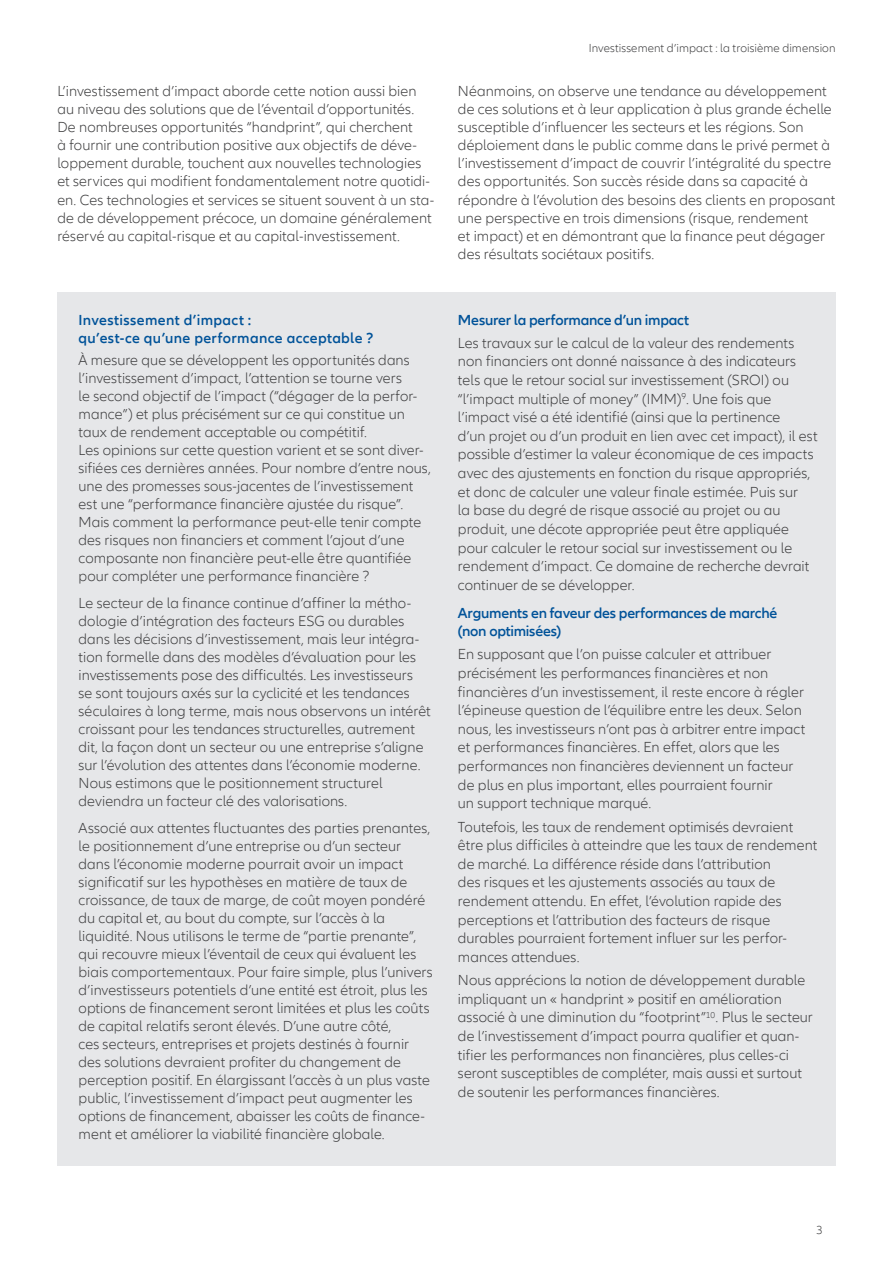
<style>
.page{position:relative;width:893px;height:1263px;background:#fff}
.page>*{position:absolute;margin:0;border:0;box-sizing:border-box;transform-origin:0 0}
.t1{font:300 15px/18px "Allianz Neo";letter-spacing:.005em;color:#3e3e3f}
.t2{font:600 15px/18.6px "Allianz Neo";letter-spacing:-.01em;color:#015399}
.t3{font:600 15px/18px "Allianz Neo";letter-spacing:.025em;color:#015399}
.t4{font:300 12px "Allianz Neo";letter-spacing:.005em;color:#3e3e3f}
</style>
<div class="page">
<div style="left:57px;top:292px;width:779px;height:873px;background:#e6e7e9"></div>
<p class="t4" style="left:589px;top:41px;width:248px">Investissement d’impact : la troisième dimension</p>
<p class="t1" style="left:57px;top:83px;width:378px">L’investissement d’impact aborde cette notion aussi bien au niveau des solutions que de l’éventail d’opportunités.<br>De nombreuses opportunités “handprint”, qui cherchent<br>à fournir une contribution positive aux objectifs de déve&shy;loppement durable, touchent aux nouvelles technologies et services qui modifient fondamentalement notre quotidi&shy;en. Ces technologies et services se situent souvent à un sta&shy;de de développement précoce, un domaine généralement réservé au capital-risque et au capital-investissement.</p>
<p class="t1" style="left:458px;top:83px;width:379px">Néanmoins, on observe une tendance au développement de ces solutions et à leur application à plus grande échelle susceptible d’influencer les secteurs et les régions. Son déploiement dans le public comme dans le privé permet à l’investissement d’impact de couvrir l’intégralité du spectre des opportunités. Son succès réside dans sa capacité à répondre à l’évolution des besoins des clients en proposant une perspective en trois dimensions (risque, rendement<br>et impact) et en démontrant que la finance peut dégager des résultats sociétaux positifs.</p>
<p class="t3" style="left:79px;top:311px;width:296px">Investissement d’impact :<br>qu’est-ce qu’une performance acceptable ?</p>
<p class="t1" style="left:79px;top:351px;width:354px">À mesure que se développent les opportunités dans l’investissement d’impact, l’attention se tourne vers<br>le second objectif de l’impact (“dégager de la perfor&shy;mance”) et plus précisément sur ce qui constitue un taux de rendement acceptable ou compétitif.<br>Les opinions sur cette question varient et se sont diver&shy;sifiées ces dernières années. Pour nombre d’entre nous, une des promesses sous-jacentes de l’investissement est une “performance financière ajustée du risque”.<br>Mais comment la performance peut-elle tenir compte des risques non financiers et comment l’ajout d’une composante non financière peut-elle être quantifiée pour compléter une performance financière ?</p>
<p class="t1" style="left:79px;top:594px;width:354px">Le secteur de la finance continue d’affiner la métho&shy;dologie d’intégration des facteurs ESG ou durables dans les décisions d’investissement, mais leur intégra&shy;tion formelle dans des modèles d’évaluation pour les investissements pose des difficultés. Les investisseurs<br>se sont toujours axés sur la cyclicité et les tendances séculaires à long terme, mais nous observons un intérêt croissant pour les tendances structurelles, autrement dit, la façon dont un secteur ou une entreprise s’aligne sur l’évolution des attentes dans l’économie moderne.<br>Nous estimons que le positionnement structurel deviendra un facteur clé des valorisations.</p>
<p class="t1" style="left:79px;top:819px;width:356px">Associé aux attentes fluctuantes des parties prenantes, le positionnement d’une entreprise ou d’un secteur dans l’économie moderne pourrait avoir un impact significatif sur les hypothèses en matière de taux de croissance, de taux de marge, de coût moyen pondéré du capital et, au bout du compte, sur l’accès à la liquidité. Nous utilisons le terme de “partie prenante”, qui recouvre mieux l’éventail de ceux qui évaluent les biais comportementaux. Pour faire simple, plus l’univers d’investisseurs potentiels d’une entité est étroit, plus les options de financement seront limitées et plus les coûts de capital relatifs seront élevés. D’une autre côté,<br>ces secteurs, entreprises et projets destinés à fournir des solutions devraient profiter du changement de perception positif. En élargissant l’accès à un plus vaste public, l’investissement d’impact peut augmenter les options de financement, abaisser les coûts de finance&shy;ment et améliorer la viabilité financière globale.</p>
<p class="t2" style="left:458px;top:311px;width:233px">Mesurer la performance d’un impact</p>
<p class="t1" style="left:458px;top:334px;width:361px;line-height:18.6px">Les travaux sur le calcul de la valeur des rendements non financiers ont donné naissance à des indicateurs tels que le retour social sur investissement (SROI) ou “l’impact multiple of money” (IMM)<sup>9</sup>. Une fois que l’impact visé a été identifié (ainsi que la pertinence<br>d’un projet ou d’un produit en lien avec cet impact), il est possible d’estimer la valeur économique de ces impacts avec des ajustements en fonction du risque appropriés, et donc de calculer une valeur finale estimée. Puis sur<br>la base du degré de risque associé au projet ou au produit, une décote appropriée peut être appliquée pour calculer le retour social sur investissement ou le rendement d’impact. Ce domaine de recherche devrait continuer de se développer.</p>
<p class="t2" style="left:458px;top:604px;width:321px">Arguments en faveur des performances de marché (non optimisées)</p>
<p class="t1" style="left:458px;top:645px;width:349px;line-height:18.6px">En supposant que l’on puisse calculer et attribuer précisément les performances financières et non financières d’un investissement, il reste encore à régler l’épineuse question de l’équilibre entre les deux. Selon nous, les investisseurs n’ont pas à arbitrer entre impact et performances financières. En effet, alors que les performances non financières deviennent un facteur de plus en plus important, elles pourraient fournir<br>un support technique marqué.</p>
<p class="t1" style="left:458px;top:818px;width:361px;line-height:18.6px">Toutefois, les taux de rendement optimisés devraient être plus difficiles à atteindre que les taux de rendement de marché. La différence réside dans l’attribution<br>des risques et les ajustements associés au taux de rendement attendu. En effet, l’évolution rapide des perceptions et l’attribution des facteurs de risque durables pourraient fortement influer sur les perfor&shy;mances attendues.</p>
<p class="t1" style="left:458px;top:971px;width:356px;line-height:18.6px">Nous apprécions la notion de développement durable impliquant un « handprint » positif en amélioration associé à une diminution du “footprint”<sup>10</sup>. Plus le secteur de l’investissement d’impact pourra qualifier et quan&shy;tifier les performances non financières, plus celles-ci seront susceptibles de compléter, mais aussi et surtout de soutenir les performances financières.</p>
<p class="t4" style="left:817px;top:1223px;width:8px">3</p>
</div>
